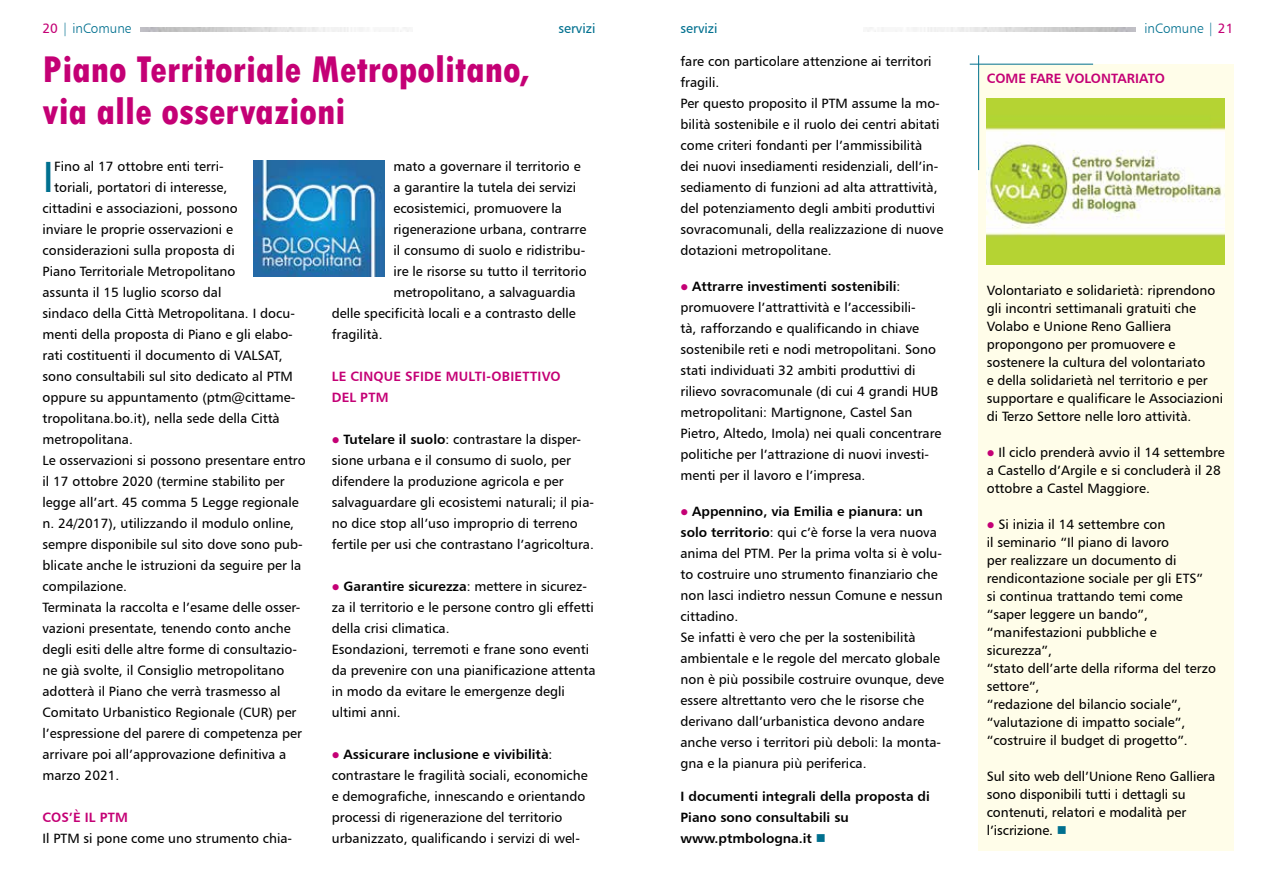
<style>
.page{position:relative;width:1276px;height:893px;background:#fff}
.page>*{position:absolute;margin:0;border:0;box-sizing:border-box;transform-origin:0 0}
.t1{font:43.8px "Humanist 777 BT Roman B";color:#00708f}
.t2{font:800 condensed 39px/42px "Tw Cen";color:#c40075}
.t3{font:13.5px/21px "Humanist 777 BT Roman B";color:#000}
.t4{font:13.5px/21px "Humanist 777 BT Bold B";color:#000}
.t5{font:13.5px/21px "Humanist 777 BT Bold B";letter-spacing:.015em;color:#c40075}
.t6{font:13.5px "Humanist 777 BT Light B";color:#00708f}
.t7{font:13.5px "Humanist 777 BT Roman B";color:#00708f}
.s1{font-family:"Humanist 777 BT Roman B";color:#c40075}
.s2{color:#c40075}
.s3{font-family:"Humanist 777 BT Roman B"}
.s4{font-family:"Humanist 777 BT Bold B"}
.s5{color:#00708f}
</style>
<div class="page">
<img style="left:140px;top:28px;width:269px;height:4px">
<img style="left:867px;top:28px;width:268px;height:4px">
<img style="left:253px;top:161px;width:132px;height:115px">
<div style="left:978px;top:64px;width:255px;height:786px;background:#fffde9"></div>
<hr style="left:969px;top:64px;width:124px;height:1px;background:#00708f">
<hr style="left:978px;top:55px;width:1px;height:115px;background:#00708f">
<img style="left:986px;top:99px;width:239px;height:166px">
<p class="t6" style="left:43px;top:20px;width:90px"><span class="s1">20</span> | inComune</p>
<p class="t7" style="left:558px;top:19px;width:39px">servizi</p>
<p class="t7" style="left:680px;top:19px;width:39px">servizi</p>
<p class="t6" style="left:1144px;top:20px;width:90px">inComune | <span class="s1">21</span></p>
<p class="t3" style="left:680px;top:50px;width:264px">fare con particolare attenzione ai territori fragili.<br>Per questo proposito il PTM assume la mo&shy;bilità sostenibile e il ruolo dei centri abitati come criteri fondanti per l’ammissibilità dei nuovi insediamenti residenziali, dell’in&shy;sediamento di funzioni ad alta attrattività, del potenziamento degli ambiti produttivi sovracomunali, della realizzazione di nuove dotazioni metropolitane.</p>
<p class="t4" style="left:680px;top:275px;width:221px"><span class="s2">●</span> Attrarre investimenti sostenibili<span class="s3">:</span></p>
<p class="t3" style="left:680px;top:296px;width:262px">promuovere l’attrattività e l’accessibili-<br>tà, rafforzando e qualificando in chiave sostenibile reti e nodi metropolitani. Sono stati individuati 32 ambiti produttivi di rilievo sovracomunale (di cui 4 grandi HUB metropolitani: Martignone, Castel San Pietro, Altedo, Imola) nei quali concentrare politiche per l’attrazione di nuovi investi&shy;menti per il lavoro e l’impresa.</p>
<p class="t4" style="left:680px;top:500px;width:244px"><span class="s2">●</span> Appennino, via Emilia e pianura: un</p>
<p class="t3" style="left:680px;top:521px;width:265px"><span class="s4">solo territorio</span>: qui c’è forse la vera nuova anima del PTM. Per la prima volta si è volu&shy;to costruire uno strumento finanziario che non lasci indietro nessun Comune e nessun cittadino.<br>Se infatti è vero che per la sostenibilità ambientale e le regole del mercato globale non è più possibile costruire ovunque, deve essere altrettanto vero che le risorse che derivano dall’urbanistica devono andare anche verso i territori più deboli: la monta&shy;gna e la pianura più periferica.</p>
<p class="t4" style="left:680px;top:785px;width:251px">I documenti integrali della proposta di<br>Piano sono consultabili su www.ptmbologna.it <span class="s5">■</span></p>
<h2 class="t2" style="left:43px;top:49px;width:489px">Piano Territoriale Metropolitano, via alle osservazioni</h2>
<h1 class="t1" style="left:43px;top:149px;width:13px">I</h1>
<p class="t3" style="left:54px;top:155px;width:171px">Fino al 17 ottobre enti terri-</p>
<p class="t5" style="left:986px;top:67px;width:180px">COME FARE VOLONTARIATO</p>
<p class="t3" style="left:393px;top:155px;width:189px">mato a governare il territorio e</p>
<p class="t3" style="left:393px;top:176px;width:184px">a garantire la tutela dei servizi</p>
<p class="t3" style="left:393px;top:197px;width:170px">ecosistemici, promuovere la</p>
<p class="t3" style="left:393px;top:218px;width:194px">rigenerazione urbana, contrarre</p>
<p class="t3" style="left:393px;top:239px;width:193px">il consumo di suolo e ridistribu-</p>
<p class="t3" style="left:393px;top:260px;width:195px">ire le risorse su tutto il territorio</p>
<p class="t3" style="left:393px;top:281px;width:184px">metropolitano, a salvaguardia</p>
<p class="t3" style="left:332px;top:302px;width:245px">delle specificità locali e a contrasto delle</p>
<p class="t3" style="left:332px;top:323px;width:52px">fragilità.</p>
<p class="t5" style="left:332px;top:365px;width:230px">LE CINQUE SFIDE MULTI-OBIETTIVO<br>DEL PTM</p>
<p class="t3" style="left:332px;top:428px;width:264px"><span class="s2">●</span> <span class="s4">Tutelare il suolo</span>: contrastare la disper&shy;sione urbana e il consumo di suolo, per difendere la produzione agricola e per salvaguardare gli ecosistemi naturali; il pia&shy;no dice stop all’uso improprio di terreno fertile per usi che contrastano l’agricoltura.</p>
<p class="t4" style="left:332px;top:575px;width:257px"><span class="s2">●</span> Garantire sicurezza<span class="s3">: mettere in sicurez-</span></p>
<p class="t3" style="left:332px;top:596px;width:265px">za il territorio e le persone contro gli effetti della crisi climatica.<br>Esondazioni, terremoti e frane sono eventi da prevenire con una pianificazione attenta in modo da evitare le emergenze degli ultimi anni.</p>
<p class="t4" style="left:332px;top:743px;width:222px"><span class="s2">●</span> Assicurare inclusione e vivibilità<span class="s3">:</span></p>
<p class="t3" style="left:332px;top:764px;width:257px">contrastare le fragilità sociali, economiche e demografiche, innescando e orientando processi di rigenerazione del territorio urbanizzato, qualificando i servizi di wel-</p>
<p class="t3" style="left:54px;top:176px;width:175px">toriali, portatori di interesse,</p>
<p class="t3" style="left:43px;top:197px;width:197px">cittadini e associazioni, possono</p>
<p class="t3" style="left:43px;top:218px;width:192px">inviare le proprie osservazioni e</p>
<p class="t3" style="left:43px;top:239px;width:194px">considerazioni sulla proposta di</p>
<p class="t3" style="left:43px;top:260px;width:194px">Piano Territoriale Metropolitano</p>
<p class="t3" style="left:43px;top:281px;width:180px">assunta il 15 luglio scorso dal</p>
<p class="t3" style="left:43px;top:302px;width:254px">sindaco della Città Metropolitana. I docu-</p>
<p class="t3" style="left:43px;top:323px;width:252px">menti della proposta di Piano e gli elabo-</p>
<p class="t3" style="left:43px;top:344px;width:241px">rati costituenti il documento di VALSAT,</p>
<p class="t3" style="left:43px;top:365px;width:252px">sono consultabili sul sito dedicato al PTM</p>
<p class="t3" style="left:43px;top:386px;width:254px">oppure su appuntamento (ptm@cittame-</p>
<p class="t3" style="left:43px;top:407px;width:239px">tropolitana.bo.it), nella sede della Città</p>
<p class="t3" style="left:43px;top:428px;width:92px">metropolitana.</p>
<p class="t3" style="left:43px;top:449px;width:265px">Le osservazioni si possono presentare entro</p>
<p class="t3" style="left:43px;top:470px;width:244px">il 17 ottobre 2020 (termine stabilito per</p>
<p class="t3" style="left:43px;top:491px;width:258px">legge all’art. 45 comma 5 Legge regionale</p>
<p class="t3" style="left:43px;top:512px;width:253px">n. 24/2017), utilizzando il modulo online,</p>
<p class="t3" style="left:43px;top:533px;width:262px">sempre disponibile sul sito dove sono pub-</p>
<p class="t3" style="left:43px;top:554px;width:260px">blicate anche le istruzioni da seguire per la</p>
<p class="t3" style="left:43px;top:575px;width:86px">compilazione.</p>
<p class="t3" style="left:43px;top:596px;width:259px">Terminata la raccolta e l’esame delle osser-</p>
<p class="t3" style="left:43px;top:617px;width:250px">vazioni presentate, tenendo conto anche</p>
<p class="t3" style="left:43px;top:638px;width:256px">degli esiti delle altre forme di consultazio-</p>
<p class="t3" style="left:43px;top:659px;width:243px">ne già svolte, il Consiglio metropolitano</p>
<p class="t3" style="left:43px;top:680px;width:240px">adotterà il Piano che verrà trasmesso al</p>
<p class="t3" style="left:43px;top:701px;width:255px">Comitato Urbanistico Regionale (CUR) per</p>
<p class="t3" style="left:43px;top:722px;width:261px">l’espressione del parere di competenza per</p>
<p class="t3" style="left:43px;top:743px;width:245px">arrivare poi all’approvazione definitiva a</p>
<p class="t3" style="left:43px;top:764px;width:78px">marzo 2021.</p>
<p class="t5" style="left:43px;top:806px;width:87px">COS’È IL PTM</p>
<p class="t3" style="left:43px;top:827px;width:251px">Il PTM si pone come uno strumento chia-</p>
<p class="t3" style="left:986px;top:281px;width:238px;line-height:18px">Volontariato e solidarietà: riprendono gli incontri settimanali gratuiti che Volabo e Unione Reno Galliera propongono per promuovere e sostenere la cultura del volontariato<br>e della solidarietà nel territorio e per supportare e qualificare le Associazioni di Terzo Settore nelle loro attività.</p>
<p class="t3" style="left:986px;top:443px;width:240px;line-height:18px"><span class="s2">●</span> Il ciclo prenderà avvio il 14 settembre a Castello d’Argile e si concluderà il 28 ottobre a Castel Maggiore.</p>
<p class="t3" style="left:986px;top:515px;width:231px;line-height:18px"><span class="s2">●</span> Si inizia il 14 settembre con<br>il seminario “Il piano di lavoro<br>per realizzare un documento di rendicontazione sociale per gli ETS”<br>si continua trattando temi come “saper leggere un bando”, “manifestazioni pubbliche e sicurezza”,<br>“stato dell’arte della riforma del terzo settore”,<br>“redazione del bilancio sociale”, “valutazione di impatto sociale”, “costruire il budget di progetto”.</p>
<p class="t3" style="left:986px;top:767px;width:230px;line-height:18px">Sul sito web dell’Unione Reno Galliera sono disponibili tutti i dettagli su contenuti, relatori e modalità per l’iscrizione. <span class="s5">■</span></p>
</div>
